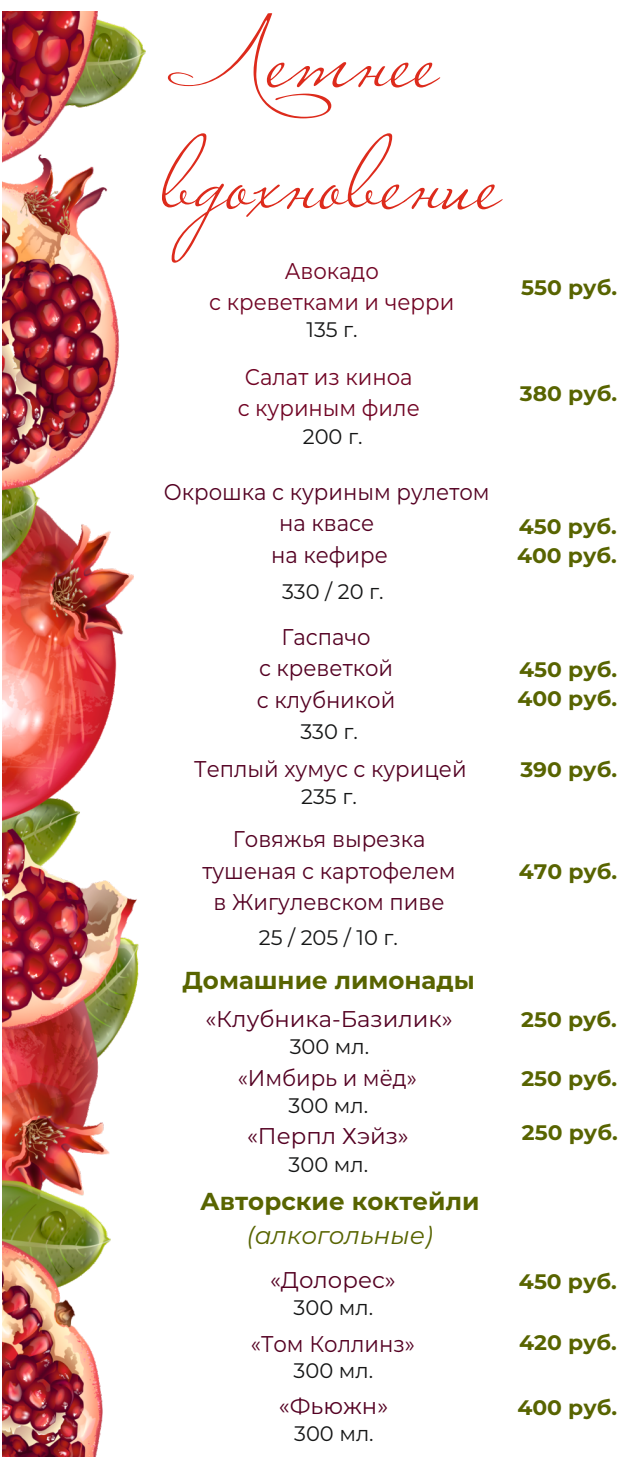
<style>
.page{position:relative;width:621px;height:1474px;background:#fff}
.page>*{position:absolute;margin:0;border:0;box-sizing:border-box;transform-origin:0 0}
.t1{font:700 24.5px "Montserrat";color:#586400}
.t2{font:italic 24.5px "Montserrat";color:#586400}
.t3{font:22.75px/31.3px "Montserrat";color:#540122;text-align:center;scale:.93 1}
.t4{font:22.75px/31.3px "Montserrat";color:#700323;text-align:center;scale:.93 1}
.t5{font:22.75px "Montserrat";color:#540122}
.t6{font:700 21px/28.9px "Montserrat";color:#586400;scale:1.04 1}
.t7{font:21px "Montserrat";color:#151616}
</style>
<div class="page">
<img style="left:2px;top:12px;width:143px;height:1444px">
<svg style="left:168px;top:13px;width:272px;height:105px"></svg>
<svg style="left:162px;top:133px;width:340px;height:130px"></svg>
<p class="t4" style="left:209px;top:255px;width:265px">Авокадо<br>с креветками и черри</p>
<p class="t7" style="left:306px;top:316px;width:53px">135 г.</p>
<p class="t4" style="left:237px;top:361px;width:197px">Салат из киноа с куриным филе</p>
<p class="t7" style="left:302px;top:424px;width:61px">200 г.</p>
<p class="t3" style="left:164px;top:476px;width:351px">Окрошка с куриным рулетом на квасе<br>на кефире</p>
<p class="t7" style="left:282px;top:578px;width:103px">330 / 20 г.</p>
<p class="t3" style="left:257px;top:621px;width:150px">Гаспачо<br>с креветкой с клубникой</p>
<p class="t7" style="left:300px;top:719px;width:59px">330 г.</p>
<p class="t3" style="left:194px;top:753px;width:294px">Теплый хумус с курицей</p>
<p class="t7" style="left:301px;top:784px;width:57px">235 г.</p>
<p class="t3" style="left:202px;top:823px;width:273px">Говяжья вырезка тушеная с картофелем в Жигулевском пиве</p>
<p class="t7" style="left:258px;top:925px;width:141px">25 / 205 / 10 г.</p>
<p class="t1" style="left:182px;top:965px;width:293px">Домашние лимонады</p>
<p class="t5" style="left:205px;top:1004px;width:248px">«Клубника-Базилик»</p>
<p class="t7" style="left:289px;top:1033px;width:81px">300 мл.</p>
<p class="t3" style="left:237px;top:1062px;width:194px">«Имбирь и мёд»</p>
<p class="t7" style="left:288px;top:1092px;width:81px">300 мл.</p>
<p class="t5" style="left:247px;top:1122px;width:163px">«Перпл Хэйз»</p>
<p class="t7" style="left:288px;top:1151px;width:81px">300 мл.</p>
<p class="t1" style="left:200px;top:1186px;width:280px">Авторские коктейли</p>
<p class="t2" style="left:246px;top:1220px;width:188px">(алкогольные)</p>
<p class="t5" style="left:270px;top:1266px;width:127px">«Долорес»</p>
<p class="t7" style="left:293px;top:1294px;width:81px">300 мл.</p>
<p class="t3" style="left:251px;top:1328px;width:178px">«Том Коллинз»</p>
<p class="t7" style="left:293px;top:1357px;width:81px">300 мл.</p>
<p class="t5" style="left:278px;top:1392px;width:111px">«Фьюжн»</p>
<p class="t7" style="left:294px;top:1420px;width:81px">300 мл.</p>
<p class="t6" style="left:520px;top:273px;width:94px">550 руб.</p>
<p class="t6" style="left:519px;top:378px;width:95px">380 руб.</p>
<p class="t6" style="left:516px;top:512px;width:97px">450 руб.<br>400 руб.</p>
<p class="t6" style="left:518px;top:655px;width:96px">450 руб.</p>
<p class="t6" style="left:517px;top:684px;width:97px">400 руб.</p>
<p class="t6" style="left:520px;top:754px;width:94px">390 руб.</p>
<p class="t6" style="left:518px;top:856px;width:96px">470 руб.</p>
<p class="t6" style="left:520px;top:1005px;width:93px">250 руб.</p>
<p class="t6" style="left:521px;top:1064px;width:93px">250 руб.</p>
<p class="t6" style="left:521px;top:1118px;width:93px">250 руб.</p>
<p class="t6" style="left:518px;top:1266px;width:96px">450 руб.</p>
<p class="t6" style="left:518px;top:1328px;width:95px">420 руб.</p>
<p class="t6" style="left:517px;top:1392px;width:97px">400 руб.</p>
</div>
